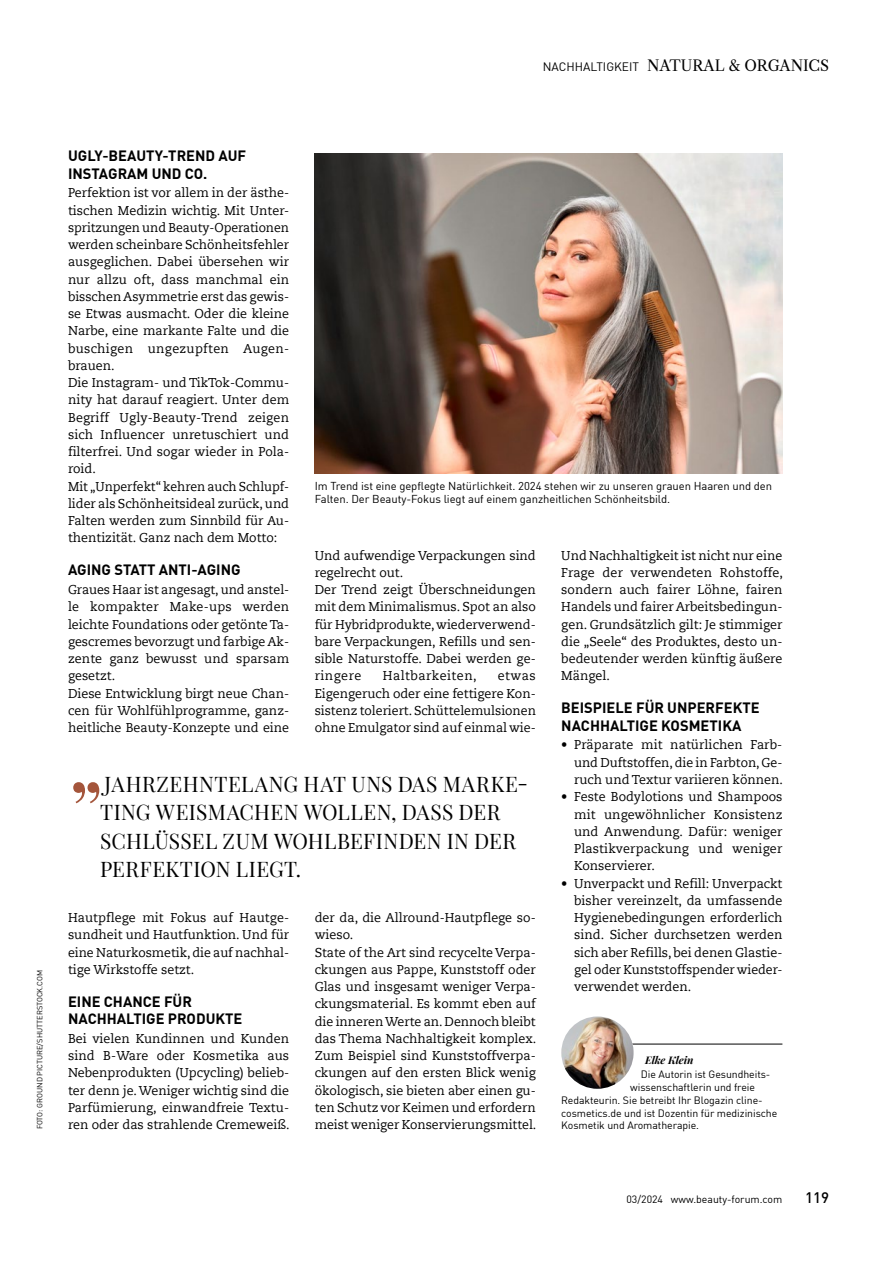
<style>
.page{position:relative;width:893px;height:1263px;background:#fff}
.page>*{position:absolute;margin:0;border:0;box-sizing:border-box;transform-origin:0 0}
.t1{font:84px "Playfair Display";color:#a4553b}
.t2{font:21px/28.5px "Playfair Display";letter-spacing:.02em;color:#000}
.t3{font:15px "Libre Caslon Text";letter-spacing:-.005em;color:#000}
.t4{font:500 15px "DIN Offc Pro";color:#000}
.t5{font:700 14.7px/17.2px "DIN Offc Pro";color:#000}
.t6{font:12.75px/17.2px "Caecilia Com 55 Roman";color:#000;text-align:justify}
.t7{font:12.75px "Caecilia Com 55 Roman";letter-spacing:.04em;color:#000}
.t8{font:11.25px/13.5px "DIN Offc Pro";letter-spacing:-.005em;color:#000}
.t9{font:10.5px "DIN Offc Pro";letter-spacing:-.005em;color:#000}
.t10{font:italic 700 10.5px "Playfair Display";letter-spacing:-.005em;color:#000}
.t11{font:7.5px "DIN Offc Pro";color:#000}
.s1{font-family:"DIN Offc Pro";font-size:12px}
</style>
<div class="page">
<hr style="left:574px;top:1044px;width:208px;height:1px;background:#000">
<img style="left:561px;top:1016px;width:73px;height:73px;border-radius:36px">
<img style="left:315px;top:154px;width:467px;height:319px">
<p class="t3" style="left:543px;top:57px;width:288px"><span class="s1">Nachhaltigkeit</span> NATURAL &amp; ORGANICS</p>
<p class="t11" style="left:34px;top:1129px;width:161px;rotate:-90deg">FOTO: GROUND PICTURE/SH UTTERSTOCK.COM</p>
<p class="t5" style="left:68px;top:145px;width:180px">UGLY-BEAUTY-TREND AUF<br>INSTAGRAM UND CO.</p>
<p class="t6" style="left:68px;top:184px;width:223px;text-align:left">Perfektion ist vor allem in der ästhe&shy;tischen Medizin wichtig. Mit Unter&shy;spritzungen und Beauty-Operationen werden scheinbare Schönheitsfehler ausgeglichen. Dabei übersehen wir nur allzu oft, dass manchmal ein bisschen Asymmetrie erst das gewis&shy;se Etwas ausmacht. Oder die kleine<br>Narbe, eine markante Falte und die buschigen ungezupften Augen&shy;brauen.<br>Die Instagram- und TikTok-Commu&shy;nity hat darauf reagiert. Unter dem<br>Begriff Ugly-Beauty-Trend zeigen sich Influencer unretuschiert und filterfrei. Und sogar wieder in Pola&shy;roid.<br>Mit „Unperfekt“ kehren auch Schlupf&shy;lider als Schönheitsideal zurück, und<br>Falten werden zum Sinnbild für Au&shy;thentizität. Ganz nach dem Motto:</p>
<p class="t5" style="left:68px;top:559px;width:174px">AGING STATT ANTI-AGING</p>
<p class="t6" style="left:68px;top:581px;width:223px;text-align:left">Graues Haar ist angesagt, und anstel&shy;le kompakter Make-ups werden leichte Foundations oder getönte Ta&shy;gescremes bevorzugt und farbige Ak&shy;zente ganz bewusst und sparsam gesetzt.<br>Diese Entwicklung birgt neue Chan&shy;cen für Wohlfühlprogramme, ganz&shy;heitliche Beauty-Konzepte und eine</p>
<p class="t8" style="left:315px;top:478px;width:459px">I m Trend ist eine gepflegte Natürlichkeit. 2024 stehen wir zu unseren grauen Haaren und den<br>Falten. Der Beauty-Fokus liegt auf einem ganzheitlichen Schönheitsbild.</p>
<p class="t6" style="left:315px;top:546px;width:223px;text-align:left">Und aufwendige Verpackungen sind regelrecht out.<br>Der Trend zeigt Überschneidungen mit dem Minimalismus. Spot an also für Hybridprodukte, wiederverwend&shy;bare Verpackungen, Refills und sen&shy;sible Naturstoffe. Dabei werden ge&shy;ringere</p>
<p class="t6" style="left:561px;top:546px;width:223px">Und Nachhaltigkeit ist nicht nur eine Frage der verwendeten Rohstoffe, sondern auch fairer Löhne, fairen Handels und fairer Arbeitsbedingun&shy;gen. Grundsätzlich gilt: Je stimmiger die „Seele“ des Produktes, desto un&shy;bedeutender werden künftig äußere Mängel.</p>
<p class="t5" style="left:561px;top:697px;width:200px">BEISPIELE FÜR UNPERFEKTE<br>NACHHALTIGE KOSMETIKA</p>
<p class="t6" style="left:574px;top:736px;width:210px;text-indent:-13px">• Präparate mit natürlichen Farb&shy;und Duftstoffen, die in Farbton, Ge&shy;ruch und Textur variieren können.</p>
<p class="t6" style="left:574px;top:788px;width:210px;text-indent:-13px">• Feste Bodylotions und Shampoos mit ungewöhnlicher Konsistenz und Anwendung. Dafür: weniger Plastikverpackung und weniger Konservierer.</p>
<p class="t6" style="left:574px;top:874px;width:210px;text-indent:-13px">• Unverpackt und Refill: Unverpackt bisher vereinzelt, da umfassende Hygienebedingungen erforderlich sind. Sicher durchsetzen werden sich aber Refills, bei denen Glastie&shy;gel oder Kunststoffspender wieder&shy;verwendet werden.</p>
<p class="t7" style="left:383px;top:668px;width:95px">Haltbarkeiten,</p>
<p class="t6" style="left:315px;top:667px;width:223px;text-indent:183px">etwas Eigengeruch oder eine fettigere Kon&shy;sistenz toleriert. Schüttelemulsionen ohne Emulgator sind auf einmal wie-</p>
<h1 class="t1" style="left:68px;top:708px;width:38px">„</h1>
<h2 class="t2" style="left:100px;top:769px;width:429px">JAHRZEHNTELANG HAT UNS DAS MARKE-<br>TING WEISMACHEN WOLLEN, DASS DER<br>SCHLÜSSEL ZUM WOHLBEFINDEN IN DER<br>PERFEKTION LIEGT.</h2>
<p class="t6" style="left:68px;top:909px;width:223px">Hautpflege mit Fokus auf Hautge&shy;sundheit und Hautfunktion. Und für eine Naturkosmetik, die auf nachhal&shy;tige Wirkstoffe setzt.</p>
<p class="t5" style="left:68px;top:991px;width:176px">EINE CHANCE FÜR<br>NACHHALTIGE PRODUKTE</p>
<p class="t6" style="left:68px;top:1029px;width:223px">Bei vielen Kundinnen und Kunden sind B-Ware oder Kosmetika aus Nebenprodukten (Upcycling) belieb&shy;ter denn je. Weniger wichtig sind die Parfümierung, einwandfreie Textu&shy;ren oder das strahlende Cremeweiß.</p>
<p class="t6" style="left:315px;top:909px;width:223px;text-align:left">der da, die Allround-Hautpflege so&shy;wieso.<br>State of the Art sind recycelte Verpa&shy;ckungen aus Pappe, Kunststoff oder Glas und insgesamt weniger Verpa&shy;ckungsmaterial. Es kommt eben auf die inneren Werte an. Dennoch bleibt das Thema Nachhaltigkeit komplex.<br>Zum Beispiel sind Kunststoffverpa&shy;ckungen auf den ersten Blick wenig ökologisch, sie bieten aber einen gu&shy;ten Schutz vor Keimen und erfordern meist weniger Konservierungsmittel.</p>
<p class="t10" style="left:645px;top:1052px;width:50px">Elke Klein</p>
<p class="t9" style="left:641px;top:1066px;width:131px">Die Autorin ist Gesundheits-</p>
<p class="t9" style="left:630px;top:1079px;width:126px">wissenschaftlerin und freie</p>
<p class="t9" style="left:561px;top:1092px;width:203px">Redakteurin. Sie betreibt I hr Blogazin cline-</p>
<p class="t9" style="left:561px;top:1105px;width:218px">cosmetics.de und ist Dozentin für medizinische</p>
<p class="t9" style="left:561px;top:1117px;width:139px">Kosmetik und Aromatherapie.</p>
<p class="t9" style="left:626px;top:1191px;width:157px">03/2024 www.beauty-forum.com</p>
<p class="t4" style="left:805px;top:1186px;width:25px">119</p>
</div>
